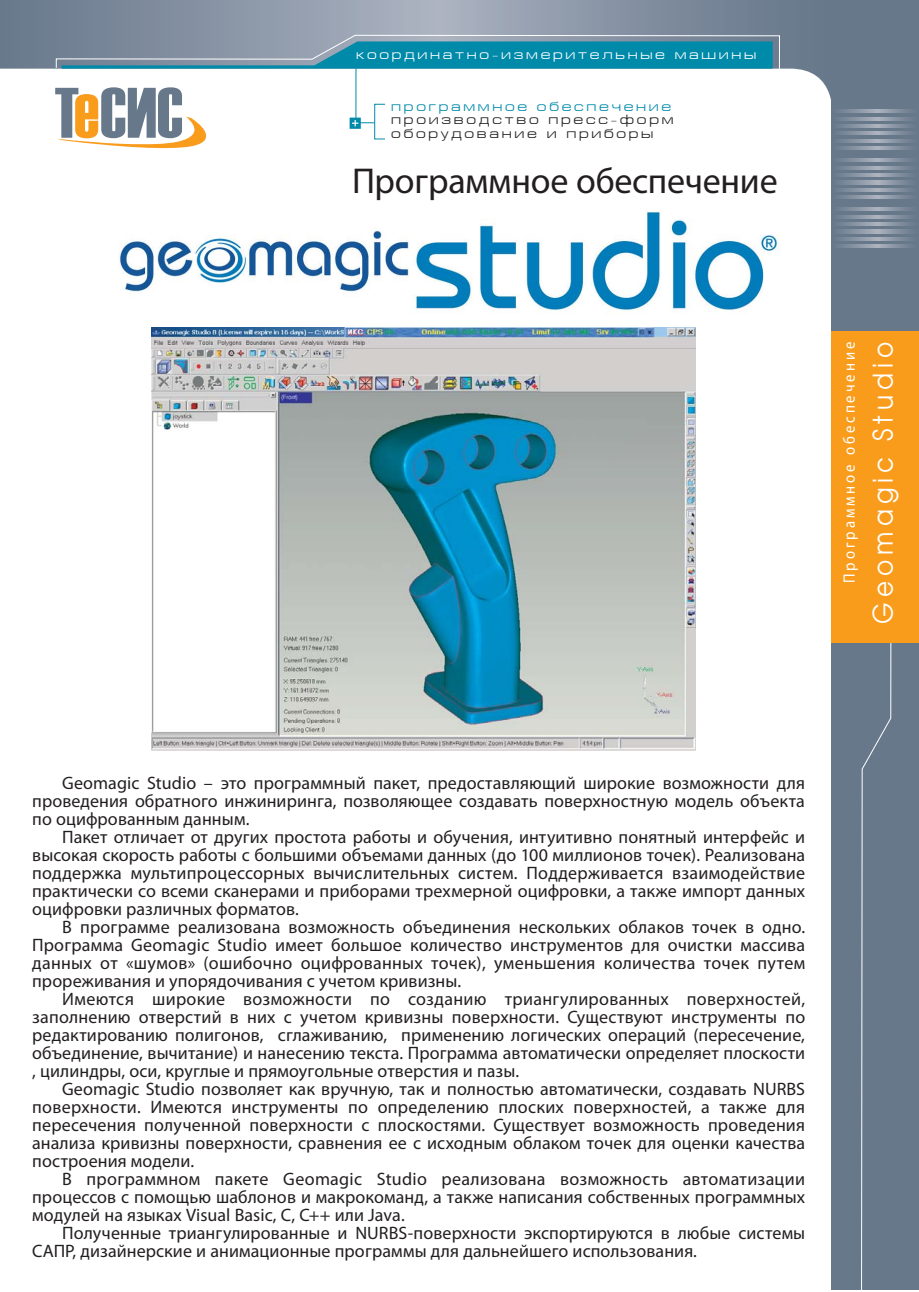
<style>
.page{position:relative;width:919px;height:1292px;background:#fff}
.page>*{position:absolute;margin:0;border:0;box-sizing:border-box;transform-origin:0 0}
.t1{font:36px "Myriad Pro";letter-spacing:-.005em;color:#231f20}
.t2{font:27px "Avant Garde Gothic C";letter-spacing:.2em;color:#fff;scale:.92 1}
.t3{font:18px "Myriad Pro";letter-spacing:.01em;color:#231f20}
.t4{font:16.5px "Myriad Pro";letter-spacing:.2em;color:#fff;scale:.89 1}
.t5{font:13.5px/14px "Europe Ext";letter-spacing:.2em;color:#231f20}
.t6{font:13.5px "Europe Ext";letter-spacing:.2em;color:#fff}
.t7{font:13.5px "Europe Ext";letter-spacing:.2em;color:#008aaa}
</style>
<div class="page">
<div style="left:831px;top:0;width:87px;height:1288px;background:#67788b"></div>
<svg style="left:840px;top:208px;width:69px;height:3px"></svg>
<svg style="left:840px;top:215px;width:69px;height:3px"></svg>
<svg style="left:840px;top:222px;width:69px;height:4px"></svg>
<svg style="left:840px;top:230px;width:69px;height:3px"></svg>
<svg style="left:840px;top:237px;width:69px;height:3px"></svg>
<svg style="left:840px;top:244px;width:69px;height:4px"></svg>
<svg style="left:840px;top:159px;width:69px;height:3px"></svg>
<svg style="left:840px;top:166px;width:69px;height:3px"></svg>
<svg style="left:840px;top:173px;width:69px;height:4px"></svg>
<svg style="left:840px;top:181px;width:69px;height:3px"></svg>
<svg style="left:840px;top:188px;width:69px;height:3px"></svg>
<svg style="left:840px;top:195px;width:69px;height:4px"></svg>
<svg style="left:840px;top:110px;width:69px;height:3px"></svg>
<svg style="left:840px;top:117px;width:69px;height:3px"></svg>
<svg style="left:840px;top:124px;width:69px;height:4px"></svg>
<svg style="left:840px;top:132px;width:69px;height:3px"></svg>
<svg style="left:840px;top:139px;width:69px;height:3px"></svg>
<svg style="left:840px;top:146px;width:69px;height:4px"></svg>
<svg style="left:860px;top:642px;width:31px;height:648px"></svg>
<div style="left:831px;top:331px;width:87px;height:311px;background:#f99c1c"></div>
<svg style="left:0;top:0;width:831px;height:100px;background:#8e9aa9"></svg>
<svg style="left:55px;top:34px;width:725px;height:114px"></svg>
<img style="left:119px;top:211px;width:660px;height:131px">
<img style="left:152px;top:327px;width:543px;height:423px">
<p class="t6" style="left:356px;top:48px;width:402px">координатно-измерительные машины</p>
<p class="t7" style="left:391px;top:99px;width:282px">программное обеспечение</p>
<p class="t5" style="left:391px;top:113px;width:284px">производство пресс-форм оборудование и приборы</p>
<p class="t1" style="left:352px;top:167px;width:427px">Программное обеспечение</p>
<p class="t4" style="left:843px;top:583px;width:272px;rotate:-90deg">Программное обеспечение</p>
<p class="t2" style="left:870px;top:623px;width:308px;rotate:-90deg">Geomagic Studio</p>
<p class="t3" style="left:62px;top:775px;width:744px">Geomagic Studio – это программный пакет, предоставляющий широкие возможности для</p>
<p class="t3" style="left:32px;top:793px;width:774px">проведения обратного инжиниринга, позволяющее создавать поверхностную модель объекта</p>
<p class="t3" style="left:32px;top:811px;width:219px">по оцифрованным данным.</p>
<p class="t3" style="left:62px;top:829px;width:744px">Пакет отличает от других простота работы и обучения, интуитивно понятный интерфейс и</p>
<p class="t3" style="left:32px;top:847px;width:774px">высокая скорость работы с большими объемами данных (до 100 миллионов точек). Реализована</p>
<p class="t3" style="left:32px;top:865px;width:774px">поддержка мультипроцессорных вычислительных систем. Поддерживается взаимодействие</p>
<p class="t3" style="left:32px;top:883px;width:774px">практически со всеми сканерами и приборами трехмерной оцифровки, а также импорт данных</p>
<p class="t3" style="left:32px;top:901px;width:268px">оцифровки различных форматов.</p>
<p class="t3" style="left:62px;top:919px;width:744px">В программе реализована возможность объединения нескольких облаков точек в одно.</p>
<p class="t3" style="left:32px;top:937px;width:774px">Программа Geomagic Studio имеет большое количество инструментов для очистки массива</p>
<p class="t3" style="left:32px;top:955px;width:774px">данных от «шумов» (ошибочно оцифрованных точек), уменьшения количества точек путем</p>
<p class="t3" style="left:32px;top:973px;width:430px">прореживания и упорядочивания с учетом кривизны.</p>
<p class="t3" style="left:62px;top:991px;width:744px">Имеются широкие возможности по созданию триангулированных поверхностей,</p>
<p class="t3" style="left:32px;top:1009px;width:774px">заполнению отверстий в них с учетом кривизны поверхности. Существуют инструменты по</p>
<p class="t3" style="left:32px;top:1027px;width:774px">редактированию полигонов, сглаживанию, применению логических операций (пересечение,</p>
<p class="t3" style="left:32px;top:1045px;width:774px">объединение, вычитание) и нанесению текста. Программа автоматически определяет плоскости</p>
<p class="t3" style="left:32px;top:1063px;width:488px">, цилиндры, оси, круглые и прямоугольные отверстия и пазы.</p>
<p class="t3" style="left:62px;top:1081px;width:744px">Geomagic Studio позволяет как вручную, так и полностью автоматически, создавать NURBS</p>
<p class="t3" style="left:32px;top:1099px;width:774px">поверхности. Имеются инструменты по определению плоских поверхностей, а также для</p>
<p class="t3" style="left:32px;top:1117px;width:774px">пересечения полученной поверхности с плоскостями. Существует возможность проведения</p>
<p class="t3" style="left:32px;top:1135px;width:774px">анализа кривизны поверхности, сравнения ее с исходным облаком точек для оценки качества</p>
<p class="t3" style="left:32px;top:1153px;width:163px">построения модели.</p>
<p class="t3" style="left:62px;top:1171px;width:744px">В программном пакете Geomagic Studio реализована возможность автоматизации</p>
<p class="t3" style="left:32px;top:1189px;width:774px">процессов с помощью шаблонов и макрокоманд, а также написания собственных программных</p>
<p class="t3" style="left:32px;top:1207px;width:374px">модулей на языках Visual Basic, C, C++ или Java.</p>
<p class="t3" style="left:62px;top:1225px;width:744px">Полученные триангулированные и NURBS-поверхности экспортируются в любые системы</p>
<p class="t3" style="left:32px;top:1243px;width:666px">САПР, дизайнерские и анимационные программы для дальнейшего использования.</p>
</div>
